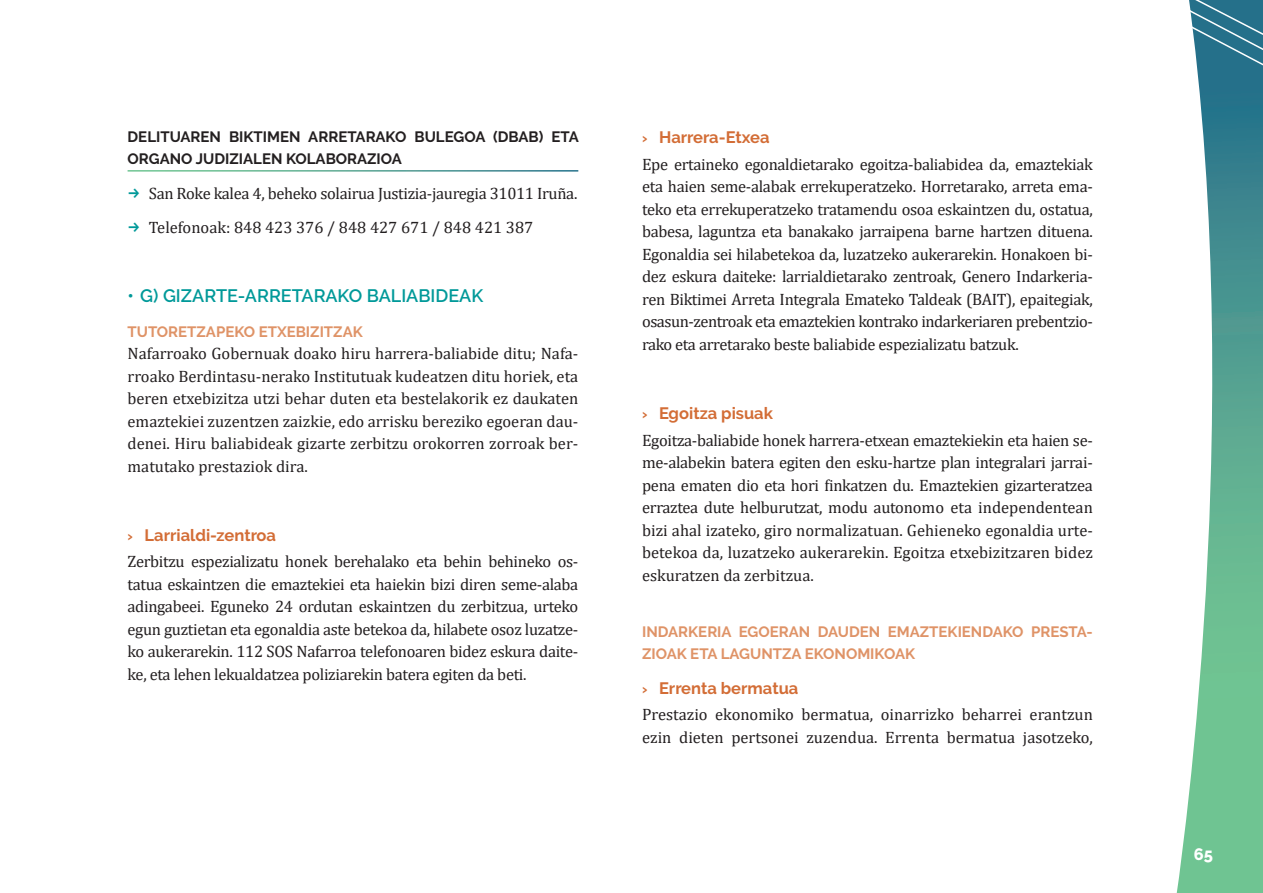
<style>
.page{position:relative;width:1263px;height:893px;background:#fff}
.page>*{position:absolute;margin:0;border:0;box-sizing:border-box;transform-origin:0 0}
.t1{font:600 18px "Raleway";color:#099}
.t2{font:16.5px/22.5px "Cambria";color:#231f20;text-align:justify}
.t3{font:700 16.5px "Raleway";color:#d36d36}
.t4{font:16.5px "Cambria";letter-spacing:-.02em;color:#231f20}
.t5{font:800 16.5px "Raleway";color:#fff}
.zerbitzuak{font:700 15px/22.5px "Raleway";color:#df9367}
.Atalak_2{font:700 15px/22.5px "Raleway";color:#231f20}
.s1{color:#099}
.s2{font-size:15px}
</style>
<div class="page">
<svg style="left:1176px;top:71px;width:87px;height:822px"></svg>
<svg style="left:1189px;top:0;width:74px;height:71px;background:#408298"></svg>
<p class="Atalak_2" style="left:128px;top:125px;width:453px">DELITUAREN BIKTIMEN ARRETARAKO BULEGOA (DBAB) ETA<br>ORGANO JUDIZIALEN KOLABORAZIOA</p>
<p class="t4" style="left:128px;top:183px;width:451px"><span class="s1">→</span> San Roke kalea 4, beheko solairua Justizia-jauregia 31011 Iruña.</p>
<p class="t2" style="left:128px;top:216px;width:407px"><span class="s1">→</span> Telefonoak: 848 423 376 / 848 427 671 / 848 421 387</p>
<p class="t1" style="left:128px;top:285px;width:357px">• G) GIZARTE-ARRETARAKO BALIABIDEAK</p>
<p class="zerbitzuak" style="left:128px;top:320px;width:237px">TUTORETZAPEKO ETXEBIZITZAK</p>
<p class="t2" style="left:128px;top:342px;width:452px">Nafarroako Gobernuak doako hiru harrera-baliabide ditu; Nafa&shy;rroako Berdintasu-nerako Institutuak kudeatzen ditu horiek, eta beren etxebizitza utzi behar duten eta bestelakorik ez daukaten emaztekiei zuzentzen zaizkie, edo arrisku bereziko egoeran dau&shy;denei. Hiru baliabideak gizarte zerbitzu orokorren zorroak ber&shy;matutako prestaziok dira.</p>
<p class="t3" style="left:128px;top:525px;width:150px"><span class="s2">›</span> Larrialdi-zentroa</p>
<p class="t2" style="left:128px;top:550px;width:452px">Zerbitzu espezializatu honek berehalako eta behin behineko os&shy;tatua eskaintzen die emaztekiei eta haiekin bizi diren seme-alaba adingabeei. Eguneko 24 ordutan eskaintzen du zerbitzua, urteko egun guztietan eta egonaldia aste betekoa da, hilabete osoz luzatze&shy;ko aukerarekin. 112 SOS Nafarroa telefonoaren bidez eskura daite&shy;ke, eta lehen lekualdatzea poliziarekin batera egiten da beti.</p>
<p class="t3" style="left:642px;top:128px;width:129px"><span class="s2">›</span> Harrera-Etxea</p>
<p class="t2" style="left:642px;top:153px;width:452px">Epe ertaineko egonaldietarako egoitza-baliabidea da, emaztekiak eta haien seme-alabak errekuperatzeko. Horretarako, arreta ema&shy;teko eta errekuperatzeko tratamendu osoa eskaintzen du, ostatua, babesa, laguntza eta banakako jarraipena barne hartzen dituena.<br>Egonaldia sei hilabetekoa da, luzatzeko aukerarekin. Honakoen bi&shy;dez eskura daiteke: larrialdietarako zentroak, Genero Indarkeria&shy;ren Biktimei Arreta Integrala Emateko Taldeak (BAIT), epaitegiak, osasun-zentroak eta emaztekien kontrako indarkeriaren prebentzio&shy;rako eta arretarako beste baliabide espezializatu batzuk.</p>
<p class="t3" style="left:642px;top:404px;width:132px"><span class="s2">›</span> Egoitza pisuak</p>
<p class="t2" style="left:642px;top:429px;width:452px">Egoitza-baliabide honek harrera-etxean emaztekiekin eta haien se&shy;me-alabekin batera egiten den esku-hartze plan integralari jarrai&shy;pena ematen dio eta hori finkatzen du. Emaztekien gizarteratzea erraztea dute helburutzat, modu autonomo eta independentean bizi ahal izateko, giro normalizatuan. Gehieneko egonaldia urte&shy;betekoa da, luzatzeko aukerarekin. Egoitza etxebizitzaren bidez eskuratzen da zerbitzua.</p>
<p class="zerbitzuak" style="left:642px;top:620px;width:452px">INDARKERIA EGOERAN DAUDEN EMAZTEKIENDAKO PRESTA-<br>ZIOAK ETA LAGUNTZA EKONOMIKOAK</p>
<p class="t3" style="left:642px;top:678px;width:158px"><span class="s2">›</span> Errenta bermatua</p>
<p class="t2" style="left:642px;top:703px;width:452px">Prestazio ekonomiko bermatua, oinarrizko beharrei erantzun ezin dieten pertsonei zuzendua. Errenta bermatua jasotzeko,</p>
<p class="t5" style="left:1194px;top:844px;width:21px">65</p>
</div>
